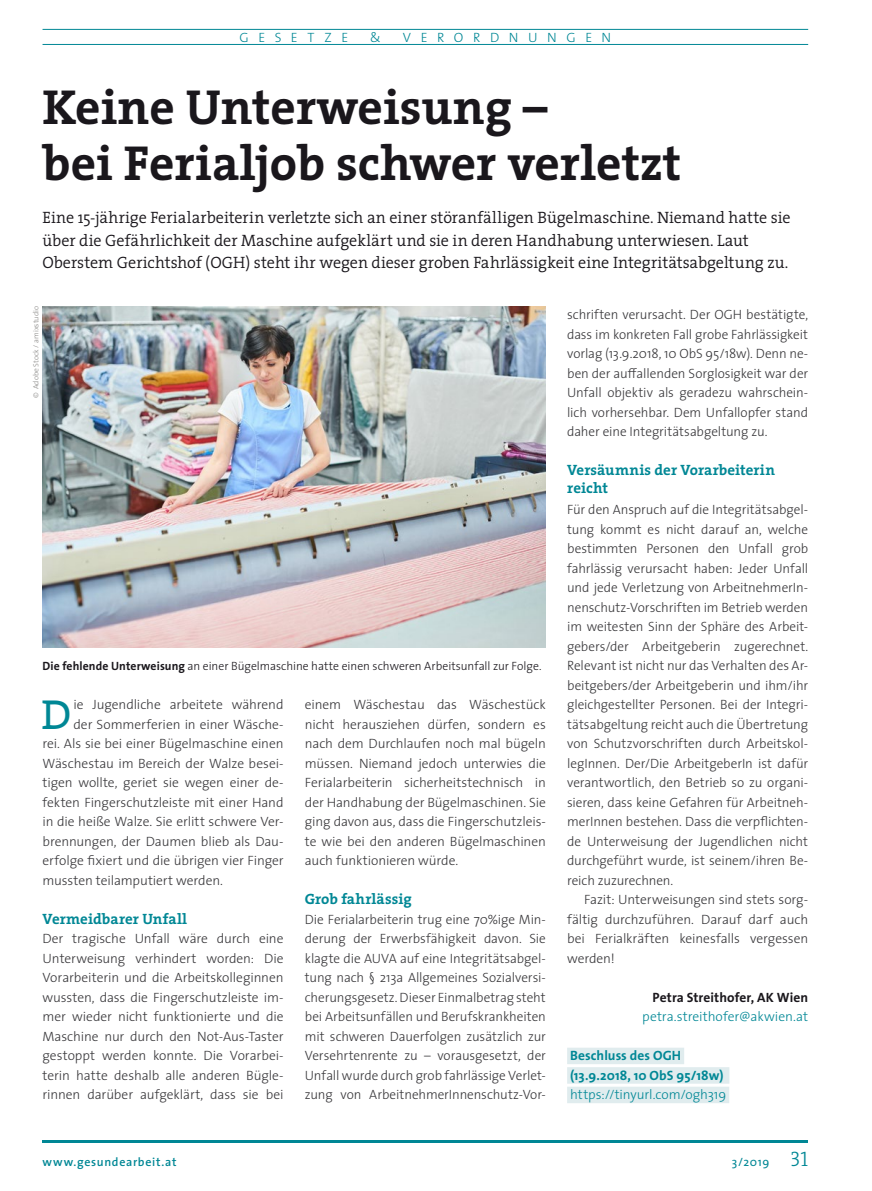
<style>
.page{position:relative;width:872px;height:1191px;background:#fff}
.page>*{position:absolute;margin:0;border:0;box-sizing:border-box;transform-origin:0 0}
.t1{font:700 49.5px/55.5px "The Serif";color:#1a171c}
.t2{font:42.45px "The Serif";color:#008795}
.t3{font:300 16.5px/22.5px "The Serif";color:#1a171c}
.t4{font:700 15px/18px "The Serif";color:#008795}
.t5{font:300 13.5px/19.5px "The Sans";letter-spacing:-.01em;color:#38373a;text-align:justify}
.t6{font:300 13.5px "The Sans";letter-spacing:.005em;color:#008795}
.t7{font:700 13.5px/19.5px "The Sans";letter-spacing:.005em;color:#008795}
.t8{font:700 13.5px "The Sans";letter-spacing:.005em;color:#1a171c}
.t9{font:300 13.5px "The Sans";letter-spacing:.71em;color:#008795}
.t10{font:300 13.5px "The Sans";letter-spacing:.705em;color:#008795}
.t11{font:300 12px "The Sans";letter-spacing:-.005em;color:#1a171c}
.t12{font:600 12px "The Sans";letter-spacing:.06em;color:#008795}
.t13{font:12px "The Sans";color:#008795}
.t14{font:300 7.5px "The Sans";color:#888785}
.s1{font-weight:700}
.s2{font-family:"The Serif Light Caps";font-size:21px}
</style>
<div class="page">
<hr style="left:43px;top:1140px;width:765px;height:2px;background:#008795">
<hr style="left:43px;top:29px;width:765px;height:1px;background:#008795">
<hr style="left:43px;top:44px;width:765px;height:1px;background:#008795">
<img style="left:43px;top:306px;width:502px;height:341px">
<div style="left:567px;top:1047px;width:117px;height:17px;background:#e0ecee"></div>
<div style="left:567px;top:1067px;width:162px;height:16px;background:#e0ecee"></div>
<div style="left:567px;top:1086px;width:162px;height:17px;background:#e0ecee"></div>
<p class="t10" style="left:239px;top:26px;width:110px">GESETZE</p>
<p class="t6" style="left:370px;top:26px;width:12px">&amp;</p>
<p class="t9" style="left:403px;top:26px;width:210px">VERORDNUNGEN</p>
<h1 class="t1" style="left:43px;top:78px;width:640px">Keine Unterweisung –<br>bei Ferialjob schwer verletzt</h1>
<p class="t3" style="left:43px;top:206px;width:749px">Eine 15-jährige Ferialarbeiterin verletzte sich an einer störanfälligen Bügelmaschine. Niemand hatte sie über die Gefährlichkeit der Maschine aufgeklärt und sie in deren Handhabung unterwiesen. Laut<br>Oberstem Gerichtshof (OGH) steht ihr wegen dieser groben Fahrlässigkeit eine Integritätsabgeltung zu.</p>
<p class="t14" style="left:30px;top:398px;width:93px;rotate:-90deg">© Adobe Stock / amixstudio</p>
<p class="t5" style="left:567px;top:304px;width:242px">schriften verursacht. Der OGH bestätigte, dass im konkreten Fall grobe Fahrlässigkeit vorlag (13.9.2018, 10 ObS 95/18w). Denn ne&shy;ben der auffallenden Sorglosigkeit war der Unfall objektiv als geradezu wahrschein&shy;lich vorhersehbar. Dem Unfallopfer stand daher eine Integritätsabgeltung zu.</p>
<p class="t4" style="left:567px;top:461px;width:209px">Versäumnis der Vorarbeiterin reicht</p>
<p class="t5" style="left:567px;top:499px;width:242px">Für den Anspruch auf die Integritätsabgel&shy;tung kommt es nicht darauf an, welche bestimmten Personen den Unfall grob fahrlässig verursacht haben: Jeder Unfall und jede Verletzung von ArbeitnehmerIn&shy;nenschutz-Vorschriften im Betrieb werden im weitesten Sinn der Sphäre des Arbeit&shy;gebers/der Arbeitgeberin zugerechnet.<br>Relevant ist nicht nur das Verhalten des Ar&shy;beitgebers/der Arbeitgeberin und ihm/ihr gleichgestellter Personen. Bei der Integri&shy;tätsabgeltung reicht auch die Übertretung von Schutzvorschriften durch Arbeitskol&shy;legInnen. Der/Die ArbeitgeberIn ist dafür verantwortlich, den Betrieb so zu organi&shy;sieren, dass keine Gefahren für Arbeitneh&shy;merInnen bestehen. Dass die verpflichten&shy;de Unterweisung der Jugendlichen nicht durchgeführt wurde, ist seinem/ihren Be&shy;reich zuzurechnen.</p>
<p class="t5" style="left:567px;top:889px;width:242px;text-indent:17px">Fazit: Unterweisungen sind stets sorg&shy;fältig durchzuführen. Darauf darf auch bei Ferialkräften keinesfalls vergessen werden!</p>
<p class="t8" style="left:652px;top:986px;width:157px">Petra Streithofer, AK Wien</p>
<p class="t6" style="left:642px;top:1005px;width:167px">petra.streithofer@akwien.at</p>
<p class="t7" style="left:570px;top:1045px;width:155px">Beschluss des OGH (13.9.2018, 10 ObS 95/18w)</p>
<p class="t6" style="left:570px;top:1083px;width:158px">https://tinyurl.com/ogh319</p>
<p class="t11" style="left:43px;top:656px;width:500px"><span class="s1">Die fehlende Unterweisung</span> an einer Bügelmaschine hatte einen schweren Arbeitsunfall zur Folge.</p>
<p class="t5" style="left:305px;top:694px;width:242px">einem Wäschestau das Wäschestück nicht herausziehen dürfen, sondern es nach dem Durchlaufen noch mal bügeln müssen. Niemand jedoch unterwies die Ferialarbeiterin sicherheitstechnisch in der Handhabung der Bügelmaschinen. Sie ging davon aus, dass die Fingerschutzleis&shy;te wie bei den anderen Bügelmaschinen auch funktionieren würde.</p>
<p class="t4" style="left:305px;top:890px;width:108px">Grob fahrlässig</p>
<p class="t5" style="left:305px;top:909px;width:242px">Die Ferialarbeiterin trug eine 70%ige Min&shy;derung der Erwerbsfähigkeit davon. Sie klagte die AUVA auf eine Integritätsabgel&shy;tung nach § 213a Allgemeines Sozialversi&shy;cherungsgesetz. Dieser Einmalbetrag steht bei Arbeitsunfällen und Berufskrankheiten mit schweren Dauerfolgen zusätzlich zur Versehrtenrente zu – vorausgesetzt, der Unfall wurde durch grob fahrlässige Verlet&shy;zung von ArbeitnehmerInnenschutz-Vor-</p>
<h2 class="t2" style="left:41px;top:679px;width:32px">D</h2>
<p class="t5" style="left:73px;top:694px;width:212px">ie Jugendliche arbeitete während</p>
<p class="t5" style="left:73px;top:714px;width:212px">der Sommerferien in einer Wäsche-</p>
<p class="t5" style="left:43px;top:733px;width:242px">rei. Als sie bei einer Bügelmaschine einen</p>
<p class="t5" style="left:43px;top:753px;width:242px">Wäschestau im Bereich der Walze besei-</p>
<p class="t5" style="left:43px;top:772px;width:242px">tigen wollte, geriet sie wegen einer de-</p>
<p class="t5" style="left:43px;top:792px;width:242px">fekten Fingerschutzleiste mit einer Hand</p>
<p class="t5" style="left:43px;top:811px;width:242px">in die heiße Walze. Sie erlitt schwere Ver-</p>
<p class="t5" style="left:43px;top:831px;width:242px">brennungen, der Daumen blieb als Dau-</p>
<p class="t5" style="left:43px;top:850px;width:242px">erfolge fixiert und die übrigen vier Finger</p>
<p class="t5" style="left:43px;top:870px;width:182px">mussten teilamputiert werden.</p>
<p class="t4" style="left:43px;top:909px;width:146px">Vermeidbarer Unfall</p>
<p class="t5" style="left:43px;top:928px;width:242px">Der tragische Unfall wäre durch eine Unterweisung verhindert worden: Die Vorarbeiterin und die Arbeitskolleginnen wussten, dass die Fingerschutzleiste im&shy;mer wieder nicht funktionierte und die Maschine nur durch den Not-Aus-Taster gestoppt werden konnte. Die Vorarbei&shy;terin hatte deshalb alle anderen Bügle&shy;rinnen darüber aufgeklärt, dass sie bei</p>
<p class="t12" style="left:43px;top:1151px;width:136px">www.gesundearbeit.at</p>
<p class="t13" style="left:731px;top:1151px;width:78px">3/2019 <span class="s2">31</span></p>
</div>
